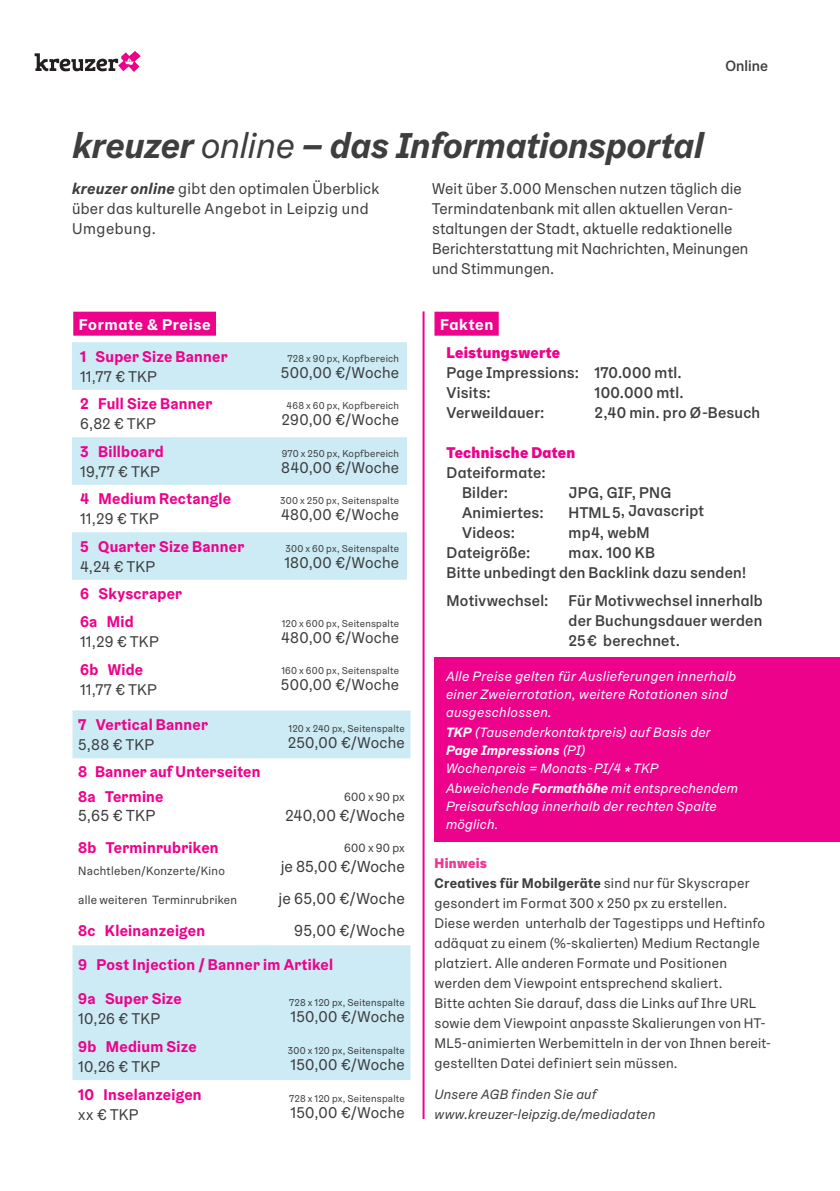
<style>
.page{position:relative;width:840px;height:1191px;background:#fff}
.page>*{position:absolute;margin:0;border:0;box-sizing:border-box;transform-origin:0 0}
.t1{font:italic 700 36px "Graebenbach";letter-spacing:-.005em;color:#3e3e3f}
.t2{font:16px "Graebenbach";letter-spacing:.015em;color:#3e3e3f}
.t3{font:15.6px/20px "Graebenbach";letter-spacing:.015em;color:#3e3e3f}
.t4{font:500 15.6px/20px "Graebenbach";letter-spacing:.015em;color:#3e3e3f}
.t5{font:700 15.6px/25.6px "Graebenbach";letter-spacing:.015em;color:#ed028c}
.t6{font:900 15.6px "Graebenbach";letter-spacing:.02em;color:#ed028c}
.t7{font:700 15.6px "Graebenbach";letter-spacing:.035em;color:#fff}
.t8{font:500 15px "Graebenbach";color:#3e3e3f}
.t9{font:14px/20px "Graebenbach";letter-spacing:.02em;color:#3e3e3f}
.t10{font:italic 13.6px/18px "Graebenbach";letter-spacing:.025em;color:#fff}
.t11{font:italic 13.6px/20px "Graebenbach";letter-spacing:.02em;color:#3e3e3f}
.t12{font:12px "Graebenbach";letter-spacing:.025em;color:#3e3e3f}
.t13{font:10px "Graebenbach";letter-spacing:.025em;color:#3e3e3f}
.s1{font-weight:400}
.s2{font-weight:700;font-style:italic}
.s3{font-weight:700}
.s4{font-weight:900;color:#ed3896}
</style>
<div class="page">
<svg style="left:35px;top:51px;width:106px;height:21px"></svg>
<div style="left:434px;top:657px;width:405px;height:184px;background:#ed028c"></div>
<div style="left:434px;top:312px;width:64px;height:24px;background:#ed028c"></div>
<div style="left:73px;top:312px;width:143px;height:24px;background:#ed028c"></div>
<svg style="left:72px;top:710px;width:338px;height:370px"></svg>
<svg style="left:72px;top:342px;width:335px;height:238px;fill:#ccebf5"></svg>
<hr style="left:422px;top:311px;width:2px;height:808px;background:#ed028c">
<p class="t8" style="left:725px;top:56px;width:44px">Online</p>
<h1 class="t1" style="left:73px;top:122px;width:632px">kreuzer <span class="s1">online</span> – das Informationsportal</h1>
<p class="t3" style="left:72px;top:179px;width:308px"><span class="s2">kreuzer online</span> gibt den optimalen Überblick über das kulturelle Angebot in Leipzig und<br>Umgebung.</p>
<p class="t3" style="left:432px;top:179px;width:318px">Weit über 3.000 Menschen nutzen täglich die Termindatenbank mit allen aktuellen Veran&shy;staltungen der Stadt, aktuelle redaktionelle Berichterstattung mit Nachrichten, Meinungen und Stimmungen.</p>
<p class="t7" style="left:79px;top:314px;width:133px">Formate &amp; Preise</p>
<p class="t7" style="left:440px;top:314px;width:55px">Fakten</p>
<p class="t5" style="left:80px;top:343px;width:149px">1 Super Size Banner</p>
<p class="t3" style="left:80px;top:366px;width:78px">11,77 € TKP</p>
<p class="t13" style="left:287px;top:352px;width:113px">728 x 90 px, Kopfbereich</p>
<p class="t3" style="left:281px;top:362px;width:119px">500,00 €/Woche</p>
<p class="t5" style="left:80px;top:391px;width:134px">2 Full Size Banner</p>
<p class="t3" style="left:80px;top:414px;width:77px">6,82 € TKP</p>
<p class="t13" style="left:286px;top:399px;width:114px">468 x 60 px, Kopfbereich</p>
<p class="t3" style="left:281px;top:409px;width:119px">290,00 €/Woche</p>
<p class="t5" style="left:80px;top:438px;width:85px">3 Billboard</p>
<p class="t3" style="left:80px;top:461px;width:81px">19,77 € TKP</p>
<p class="t13" style="left:281px;top:447px;width:119px">970 x 250 px, Kopfbereich</p>
<p class="t3" style="left:281px;top:457px;width:119px">840,00 €/Woche</p>
<p class="t5" style="left:80px;top:486px;width:152px">4 Medium Rectangle</p>
<p class="t3" style="left:80px;top:509px;width:80px">11,29 € TKP</p>
<p class="t13" style="left:280px;top:494px;width:120px">300 x 250 px, Seitenspalte</p>
<p class="t3" style="left:281px;top:504px;width:119px">480,00 €/Woche</p>
<p class="t5" style="left:80px;top:533px;width:166px">5 Quarter Size Banner</p>
<p class="t3" style="left:80px;top:556px;width:77px">4,24 € TKP</p>
<p class="t13" style="left:285px;top:542px;width:115px">300 x 60 px, Seitenspalte</p>
<p class="t3" style="left:284px;top:552px;width:116px">180,00 €/Woche</p>
<p class="t5" style="left:80px;top:580px;width:104px;line-height:27.8px">6 Skyscraper<br>6a Mid</p>
<p class="t3" style="left:80px;top:631px;width:80px">11,29 € TKP</p>
<p class="t13" style="left:282px;top:617px;width:119px">120 x 600 px, Seitenspalte</p>
<p class="t3" style="left:281px;top:627px;width:119px">480,00 €/Woche</p>
<p class="t6" style="left:446px;top:342px;width:115px">Leistungswerte</p>
<p class="t4" style="left:446px;top:362px;width:236px">Page Impressions: 170.000 mtl.<br>Visits:</p>
<p class="t4" style="left:594px;top:382px;width:90px">100.000 mtl.</p>
<p class="t4" style="left:446px;top:402px;width:99px">Verweildauer:</p>
<p class="t4" style="left:594px;top:402px;width:167px">2,40 min. pro Ø-Besuch</p>
<p class="t6" style="left:446px;top:442px;width:130px">Technische Daten</p>
<p class="t4" style="left:462px;top:462px;width:85px;text-indent:-16px">Dateiformate:<br>Bilder:</p>
<p class="t4" style="left:568px;top:482px;width:104px">JPG, GIF, PNG</p>
<p class="t4" style="left:462px;top:502px;width:83px">Animiertes:</p>
<p class="t4" style="left:568px;top:500px;width:137px">HTML5, Javascript</p>
<p class="t4" style="left:462px;top:522px;width:54px">Videos:</p>
<p class="t4" style="left:568px;top:522px;width:83px">mp4, webM</p>
<p class="t4" style="left:446px;top:542px;width:85px">Dateigröße:</p>
<p class="t4" style="left:446px;top:542px;width:301px;text-indent:122px">max. 100 KB<br>Bitte unbedingt den Backlink dazu senden!</p>
<p class="t4" style="left:446px;top:590px;width:103px">Motivwechsel:</p>
<p class="t4" style="left:568px;top:590px;width:195px;text-align:justify">Für Motivwechsel innerhalb der Buchungsdauer werden 25€ berechnet.</p>
<p class="t5" style="left:80px;top:656px;width:64px">6b Wide</p>
<p class="t3" style="left:80px;top:679px;width:78px">11,77 € TKP</p>
<p class="t13" style="left:281px;top:665px;width:119px">160 x 600 px, Seitenspalte</p>
<p class="t3" style="left:281px;top:675px;width:119px">500,00 €/Woche</p>
<p class="t10" style="left:446px;top:667px;width:292px">Alle Preise gelten für Auslieferungen innerhalb einer Zweierrotation, weitere Rotationen sind ausgeschlossen.</p>
<p class="t10" style="left:446px;top:723px;width:266px"><span class="s3">TKP</span> (Tausenderkontaktpreis) auf Basis der<br><span class="s3">Page Impressions</span> (PI)<br>Wochenpreis = Monats-PI/4 * TKP</p>
<p class="t10" style="left:446px;top:779px;width:293px">Abweichende <span class="s3">Formathöhe</span> mit entsprechendem<br>Preisaufschlag innerhalb der rechten Spalte möglich.</p>
<p class="t5" style="left:78px;top:711px;width:131px">7 Vertical Banner</p>
<p class="t3" style="left:78px;top:734px;width:78px">5,88 € TKP</p>
<p class="t13" style="left:288px;top:722px;width:118px">120 x 240 px, Seitenspalte</p>
<p class="t3" style="left:288px;top:732px;width:118px">250,00 €/Woche</p>
<p class="t5" style="left:78px;top:758px;width:184px">8 Banner auf Unterseiten<br>8a Termine</p>
<p class="t12" style="left:344px;top:789px;width:62px">600 x 90 px</p>
<p class="t2" style="left:78px;top:805px;width:79px">5,65 € TKP</p>
<p class="t2" style="left:285px;top:805px;width:121px">240,00 €/Woche</p>
<p class="t5" style="left:78px;top:835px;width:142px">8b Terminrubriken</p>
<p class="t12" style="left:344px;top:840px;width:62px">600 x 90 px</p>
<p class="t12" style="left:78px;top:863px;width:148px">Nachtleben/Konzerte/Kino</p>
<p class="t2" style="left:280px;top:856px;width:125px">je 85,00 €/Woche</p>
<p class="t12" style="left:78px;top:893px;width:160px">alle weiteren Terminrubriken</p>
<p class="t2" style="left:278px;top:888px;width:128px">je 65,00 €/Woche</p>
<p class="t5" style="left:78px;top:918px;width:128px">8c Kleinanzeigen</p>
<p class="t2" style="left:294px;top:921px;width:112px">95,00 €/Woche</p>
<p class="t5" style="left:78px;top:948px;width:256px;line-height:33.4px">9 Post Injection / Banner im Artikel<br>9a Super Size</p>
<p class="t3" style="left:78px;top:1008px;width:83px">10,26 € TKP</p>
<p class="t9" style="left:434px;top:852px;width:337px"><span class="s4">Hinweis<br></span><span class="s3">Creatives für Mobilgeräte</span> sind nur für Skyscraper gesondert im Format 300 x 250 px zu erstellen.<br>Diese werden unterhalb der Tagestipps und Heftinfo adäquat zu einem (%-skalierten) Medium Rectangle platziert. Alle anderen Formate und Positionen werden dem Viewpoint entsprechend skaliert.<br>Bitte achten Sie darauf, dass die Links auf Ihre URL sowie dem Viewpoint anpasste Skalierungen von HT-ML5-animierten Werbemitteln in der von Ihnen bereit&shy;gestellten Datei definiert sein müssen.</p>
<p class="t13" style="left:289px;top:996px;width:117px">728 x 120 px, Seitenspalte</p>
<p class="t3" style="left:290px;top:1006px;width:116px">150,00 €/Woche</p>
<p class="t5" style="left:78px;top:1033px;width:120px">9b Medium Size</p>
<p class="t3" style="left:78px;top:1056px;width:83px">10,26 € TKP</p>
<p class="t13" style="left:288px;top:1044px;width:118px">300 x 120 px, Seitenspalte</p>
<p class="t3" style="left:290px;top:1054px;width:116px">150,00 €/Woche</p>
<p class="t5" style="left:78px;top:1081px;width:125px">10 Inselanzeigen</p>
<p class="t3" style="left:78px;top:1104px;width:62px">xx € TKP</p>
<p class="t13" style="left:289px;top:1092px;width:117px">728 x 120 px, Seitenspalte</p>
<p class="t3" style="left:290px;top:1102px;width:116px">150,00 €/Woche</p>
<p class="t11" style="left:434px;top:1084px;width:222px">Unsere AGB finden Sie auf www.kreuzer-leipzig.de/mediadaten</p>
</div>
